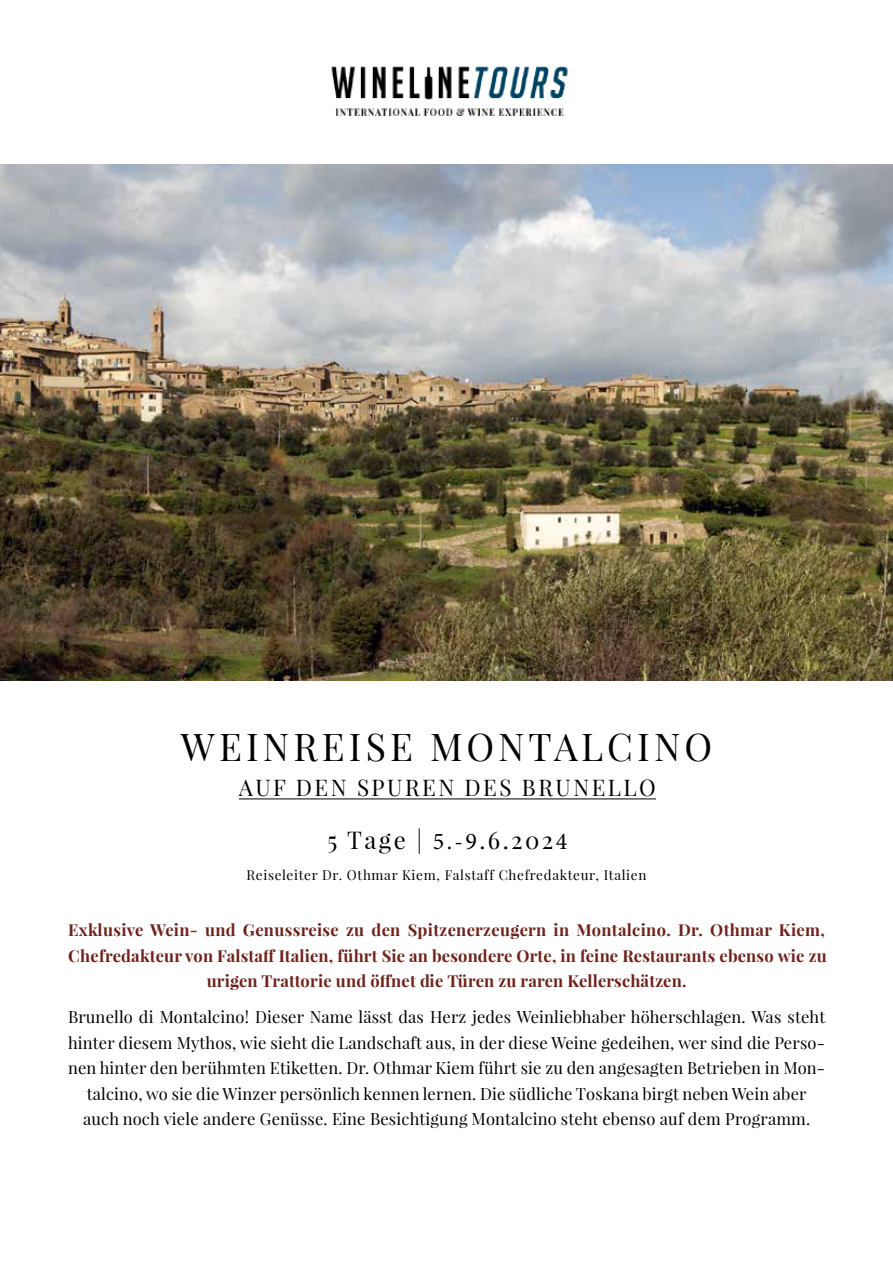
<style>
.page{position:relative;width:893px;height:1263px;background:#fff}
.page>*{position:absolute;margin:0;border:0;box-sizing:border-box;transform-origin:0 0}
.t1{font:37.5px "Playfair Display";letter-spacing:.11em;color:#000}
.t2{font:24px "Playfair Display";letter-spacing:.1em;color:#000}
.t3{font:22.5px "Playfair Display";letter-spacing:.11em;color:#000}
.t4{font:16.5px/25.5px "Playfair Display";letter-spacing:.01em;color:#000;text-align:center}
.t5{font:700 16.5px/25.5px "Playfair Display";letter-spacing:.01em;color:#6e221b;text-align:center}
.t6{font:13.5px "Playfair Display";letter-spacing:.05em;color:#000}
.s1{font-family:"Minion Pro"}
</style>
<div class="page">
<img style="left:331px;top:66px;width:237px;height:50px">
<hr style="left:239px;top:798px;width:417px;height:1px;background:#000">
<img style="left:0;top:165px;width:893px;height:515px">
<h1 class="t1" style="left:181px;top:723px;width:533px">WEINREISE MONTALCINO</h1>
<h3 class="t3" style="left:239px;top:773px;width:419px">AUF DEN SPUREN DES BRUNELLO</h3>
<h2 class="t2" style="left:327px;top:825px;width:241px">5 Tage | <span class="s1">5.-9</span>.6.202<span class="s1">4</span></h2>
<p class="t6" style="left:246px;top:867px;width:401px">Reiseleiter Dr. Othmar Kiem, Falstaff Chefredakteur, Italien</p>
<p class="t5" style="left:68px;top:917px;width:760px">Exklusive Wein- und Genussreise zu den Spitzenerzeugern in Montalcino. Dr. Othmar Kiem,<br>Chefredakteur von Falstaff Italien, führt Sie an besondere Orte, in feine Restaurants ebenso wie zu urigen Trattorie und öffnet die Türen zu raren Kellerschätzen.</p>
<p class="t4" style="left:68px;top:1004px;width:759px">Brunello di Montalcino! Dieser Name lässt das Herz jedes Weinliebhaber höherschlagen. Was steht hinter diesem Mythos, wie sieht die Landschaft aus, in der diese Weine gedeihen, wer sind die Perso&shy;nen hinter den berühmten Etiketten. Dr. Othmar Kiem führt sie zu den angesagten Betrieben in Mon&shy;talcino, wo sie die Winzer persönlich kennen lernen. Die südliche Toskana birgt neben Wein aber auch noch viele andere Genüsse. Eine Besichtigung Montalcino steh<span class="s1">t</span> ebenso auf dem Programm.</p>
</div>
